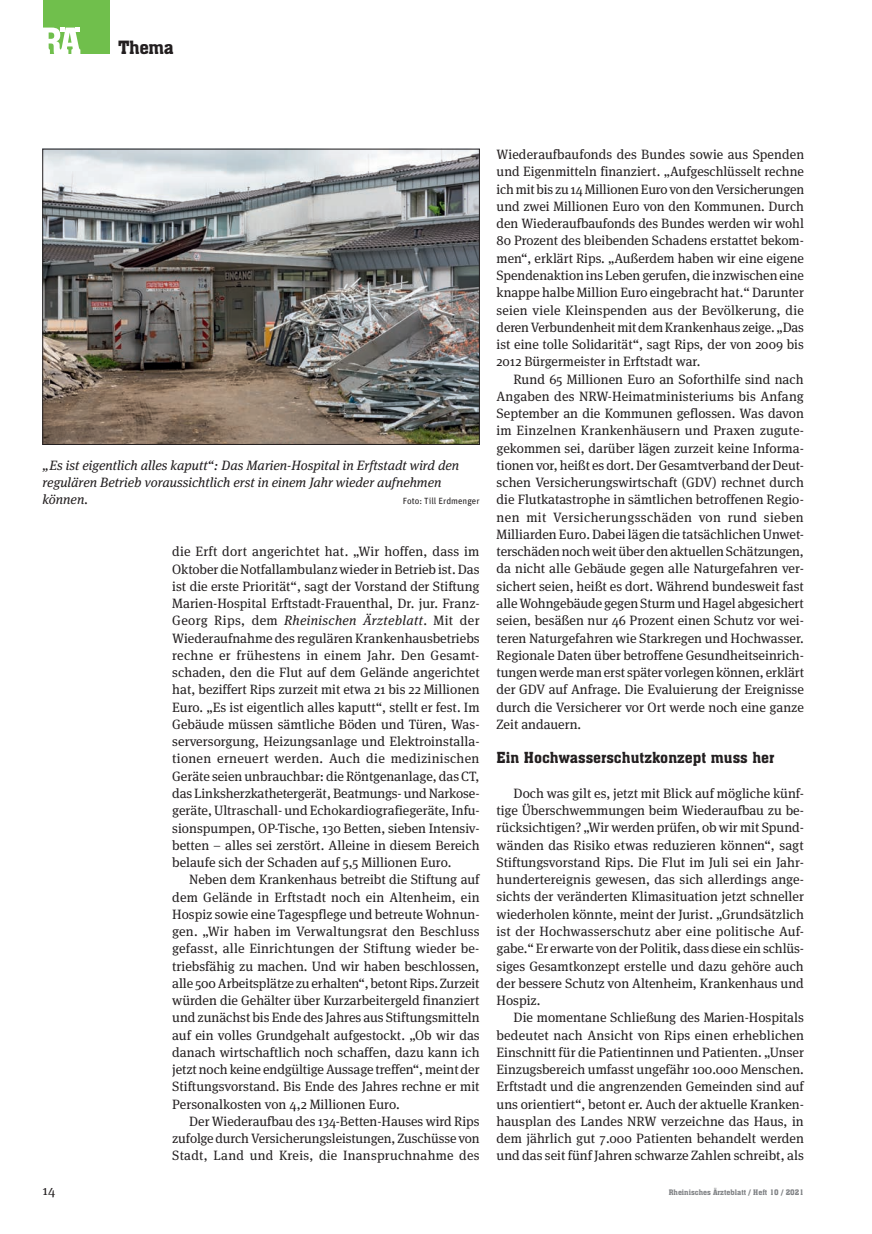
<style>
.page{position:relative;width:872px;height:1234px;background:#fff}
.page>*{position:absolute;margin:0;border:0;box-sizing:border-box;transform-origin:0 0}
.t1{font:18px "Aachen BT";letter-spacing:-.02em;color:#231f20}
.t2{font:15px "Aachen BT";color:#231f20}
.t3{font:13.5px/17.2px "Meta Serif OT";color:#231f20;text-align:justify}
.t4{font:italic 13.5px/17.2px "Meta Serif OT";color:#231f20}
.t5{font:9px "Unit";color:#231f20}
.t6{font:7.5px "Aachen BT";color:#808285}
.s1{font-style:italic}
</style>
<div class="page">
<div style="left:43px;top:0;width:66px;height:54px;background:#70bf4c"></div>
<svg style="left:43px;top:28px;width:37px;height:26px"></svg>
<img style="left:45px;top:151px;width:432px;height:291px">
<h1 class="t1" style="left:118px;top:36px;width:57px">Thema</h1>
<p class="t4" style="left:43px;top:456px;width:418px">„Es ist eigentlich alles kaputt“: Das Marien-Hospital in Erftstadt wird den regulären Betrieb voraussichtlich erst in einem Jahr wieder aufnehmen können.</p>
<p class="t5" style="left:403px;top:495px;width:78px">Foto: Till Erdmenger</p>
<p class="t3" style="left:172px;top:542px;width:309px;text-align:left">die Erft dort angerichtet hat. „Wir hoffen, dass im Oktober die Notfallambulanz wieder in Betrieb ist. Das ist die erste Priorität“, sagt der Vorstand der Stiftung Marien-Hospital Erftstadt-Frauenthal, Dr. jur. Franz-- Georg Rips, dem <span class="s1">Rheinischen Ärzteblatt</span>. Mit der Wiederaufnahme des regulären Krankenhausbetriebs rechne er frühestens in einem Jahr. Den Gesamt&shy;schaden, den die Flut auf dem Gelände angerichtet hat, beziffert Rips zurzeit mit etwa 21 bis 22 Millionen Euro. „Es ist eigentlich alles kaputt“, stellt er fest. Im Gebäude müssen sämtliche Böden und Türen, Was&shy;serversorgung, Heizungsanlage und Elektroinstalla&shy;tionen erneuert werden. Auch die medizinischen Geräte seien unbrauchbar: die Röntgenanlage, das CT, das Linksherzkathetergerät, Beatmungs- und Narkose&shy;geräte, Ultraschall- und Echokardiografiegeräte, Infu&shy;sionspumpen, OP-Tische, 130 Betten, sieben Intensiv&shy;betten – alles sei zerstört. Alleine in diesem Bereich belaufe sich der Schaden auf 5,5 Millionen Euro.</p>
<p class="t3" style="left:172px;top:870px;width:309px;text-indent:17px">Neben dem Krankenhaus betreibt die Stiftung auf dem Gelände in Erftstadt noch ein Altenheim, ein Hospiz sowie eine Tagespflege und betreute Wohnun&shy;gen. „Wir haben im Verwaltungsrat den Beschluss gefasst, alle Einrichtungen der Stiftung wieder be&shy;triebsfähig zu machen. Und wir haben beschlossen, alle 500 Arbeitsplätze zu erhalten“, betont Rips. Zurzeit würden die Gehälter über Kurzarbeitergeld finanziert und zunächst bis Ende des Jahres aus Stiftungsmitteln auf ein volles Grundgehalt aufgestockt. „Ob wir das danach wirtschaftlich noch schaffen, dazu kann ich jetzt noch keine endgültige Aussage treffen“, meint der Stiftungsvorstand. Bis Ende des Jahres rechne er mit Personalkosten von 4,2 Millionen Euro.</p>
<p class="t3" style="left:172px;top:1112px;width:309px;text-indent:17px">Der Wiederaufbau des 134-Betten-Hauses wird Rips zufolge durch Versicherungsleistungen, Zuschüsse von Stadt, Land und Kreis, die Inanspruchnahme des</p>
<p class="t3" style="left:496px;top:146px;width:309px">Wiederaufbaufonds des Bundes sowie aus Spenden und Eigenmitteln finanziert. „Aufgeschlüsselt rechne ich mit bis zu 14 Millionen Euro von den Versicherungen und zwei Millionen Euro von den Kommunen. Durch den Wiederaufbaufonds des Bundes werden wir wohl 80 Prozent des bleibenden Schadens erstattet bekom&shy;men“, erklärt Rips. „Außerdem haben wir eine eigene Spendenaktion ins Leben gerufen, die inzwischen eine knappe halbe Million Euro eingebracht hat.“ Darunter seien viele Kleinspenden aus der Bevölkerung, die deren Verbundenheit mit dem Krankenhaus zeige. „Das ist eine tolle Solidarität“, sagt Rips, der von 2009 bis 2012 Bürgermeister in Erftstadt war.</p>
<p class="t3" style="left:496px;top:370px;width:309px;text-indent:17px">Rund 65 Millionen Euro an Soforthilfe sind nach Angaben des NRW-Heimatministeriums bis Anfang September an die Kommunen geflossen. Was davon im Einzelnen Krankenhäusern und Praxen zugute&shy;gekommen sei, darüber lägen zurzeit keine Informa&shy;tionen vor, heißt es dort. Der Gesamtverband der Deut&shy;schen Versicherungswirtschaft (GDV) rechnet durch die Flutkatastrophe in sämtlichen betroffenen Regio&shy;nen mit Versicherungsschäden von rund sieben Milliarden Euro. Dabei lägen die tatsächlichen Unwet&shy;terschäden noch weit über den aktuellen Schätzungen, da nicht alle Gebäude gegen alle Naturgefahren ver&shy;sichert seien, heißt es dort. Während bundesweit fast alle Wohngebäude gegen Sturm und Hagel abgesichert seien, besäßen nur 46 Prozent einen Schutz vor wei&shy;teren Naturgefahren wie Starkregen und Hochwasser.<br>Regionale Daten über betroffene Gesundheitseinrich&shy;tungen werde man erst später vorlegen können, erklärt der GDV auf Anfrage. Die Evaluierung der Ereignisse durch die Versicherer vor Ort werde noch eine ganze Zeit andauern.</p>
<p class="t2" style="left:496px;top:748px;width:279px">Ein Hochwasserschutzkonzept muss her</p>
<p class="t3" style="left:496px;top:784px;width:309px;text-indent:17px">Doch was gilt es, jetzt mit Blick auf mögliche künf&shy;tige Überschwemmungen beim Wiederaufbau zu be&shy;rücksichtigen? „Wir werden prüfen, ob wir mit Spund&shy;wänden das Risiko etwas reduzieren können“, sagt Stiftungsvorstand Rips. Die Flut im Juli sei ein Jahr&shy;hundertereignis gewesen, das sich allerdings ange&shy;sichts der veränderten Klimasituation jetzt schneller wiederholen könnte, meint der Jurist. „Grundsätzlich ist der Hochwasserschutz aber eine politische Auf&shy;gabe.“ Er erwarte von der Politik, dass diese ein schlüs&shy;siges Gesamtkonzept erstelle und dazu gehöre auch der bessere Schutz von Altenheim, Krankenhaus und Hospiz.</p>
<p class="t3" style="left:496px;top:1008px;width:309px;text-indent:17px">Die momentane Schließung des Marien-Hospitals bedeutet nach Ansicht von Rips einen erheblichen Einschnitt für die Patientinnen und Patienten. „Unser Einzugsbereich umfasst ungefähr 100.000 Menschen.<br>Erftstadt und die angrenzenden Gemeinden sind auf uns orientiert“, betont er. Auch der aktuelle Kranken&shy;hausplan des Landes NRW verzeichne das Haus, in dem jährlich gut 7.000 Patienten behandelt werden und das seit fünf Jahren schwarze Zahlen schreibt, als</p>
<p class="t3" style="left:43px;top:1181px;width:14px">14</p>
<p class="t6" style="left:668px;top:1187px;width:137px">Rheinisches Ärzteblatt / Heft 10 / 2021</p>
</div>
